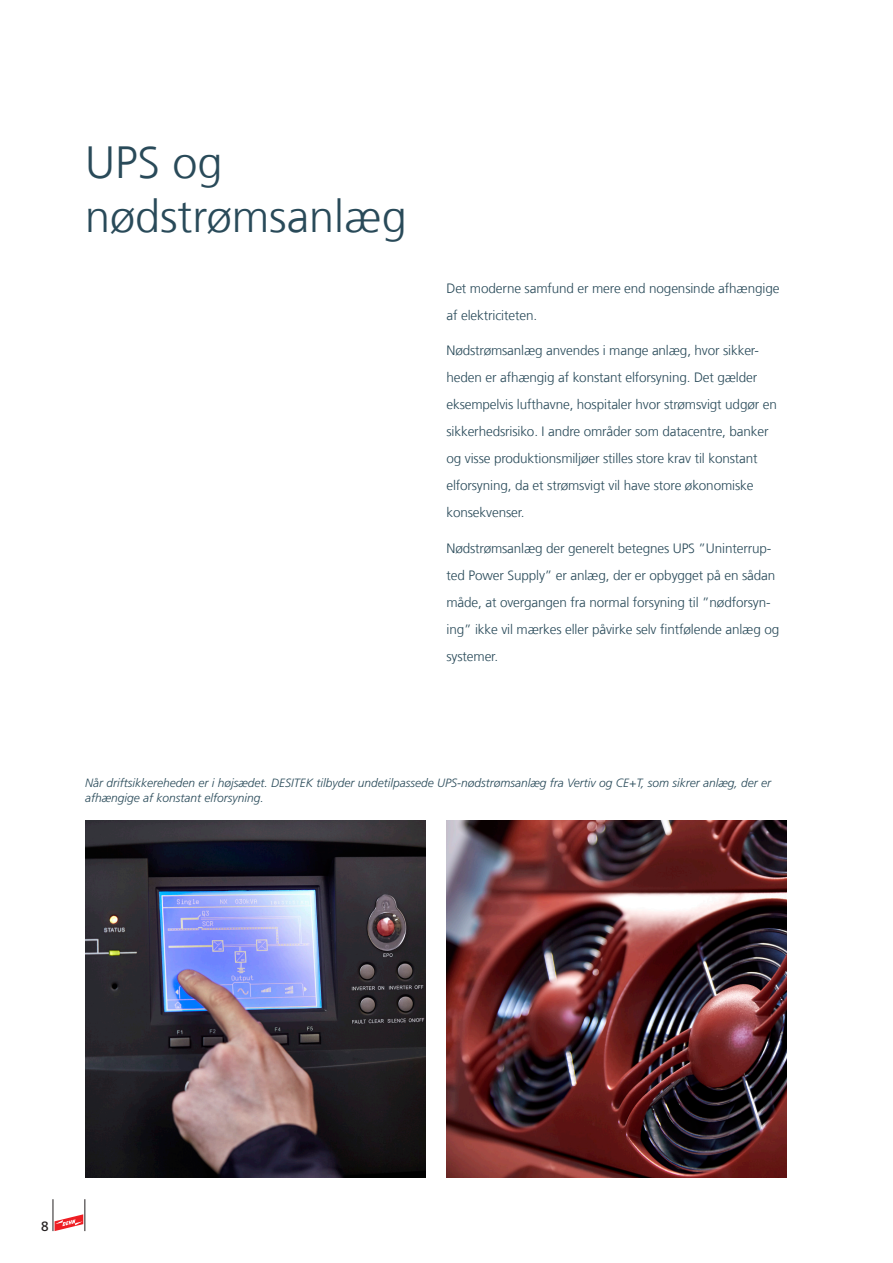
<style>
.page{position:relative;width:893px;height:1263px;background:#fff}
.page>*{position:absolute;margin:0;border:0;box-sizing:border-box;transform-origin:0 0}
.Headline_45_30pt_Ant{font:300 45px "Frutiger LT Com";color:#294a59}
.Copy_45_9pt_antrazit{font:300 13.5px/27px "Frutiger LT Com";letter-spacing:-.01em;color:#294a59}
.t1{font:13.5px "Frutiger";color:#231f20}
.Copy_45_8pt_Tabellen{font:italic 300 12px/14.4px "Frutiger";color:#294a59}
</style>
<div class="page">
<img style="left:85px;top:821px;width:340px;height:357px">
<img style="left:446px;top:821px;width:341px;height:356px">
<svg style="left:55px;top:1214px;width:28px;height:17px"></svg>
<hr style="left:53px;top:1199px;width:1px;height:32px;background:#231f20">
<hr style="left:85px;top:1199px;width:1px;height:32px;background:#231f20">
<p class="Headline_45_30pt_Ant" style="left:85px;top:137px;width:139px">UPS og</p>
<p class="Headline_45_30pt_Ant" style="left:85px;top:191px;width:323px">nødstrømsanlæg</p>
<p class="Copy_45_9pt_antrazit" style="left:446px;top:275px;width:334px">Det moderne samfund er mere end nogensinde afhængige af elektriciteten.</p>
<p class="Copy_45_9pt_antrazit" style="left:446px;top:337px;width:332px">Nødstrømsanlæg anvendes i mange anlæg, hvor sikker&shy;heden er afhængig af konstant elforsyning. Det gælder eksempelvis lufthavne, hospitaler hvor strømsvigt udgør en sikkerhedsrisiko. I andre områder som datacentre, banker og visse produktionsmiljøer stilles store krav til konstant elforsyning, da et strømsvigt vil have store økonomiske konsekvenser.</p>
<p class="Copy_45_9pt_antrazit" style="left:446px;top:535px;width:334px">Nødstrømsanlæg der generelt betegnes UPS ”Uninterrup&shy;ted Power Supply” er anlæg, der er opbygget på en sådan måde, at overgangen fra normal forsyning til ”nødforsyn&shy;ing” ikke vil mærkes eller påvirke selv fintfølende anlæg og systemer.</p>
<p class="Copy_45_8pt_Tabellen" style="left:85px;top:776px;width:688px">Når driftsikkereheden er i højsædet. DESITEK tilbyder undetilpassede UPS-nødstrømsanlæg fra Vertiv og CE+T, som sikrer anlæg, der er afhængige af konstant elforsyning.</p>
<p class="t1" style="left:41px;top:1218px;width:9px">8</p>
</div>
